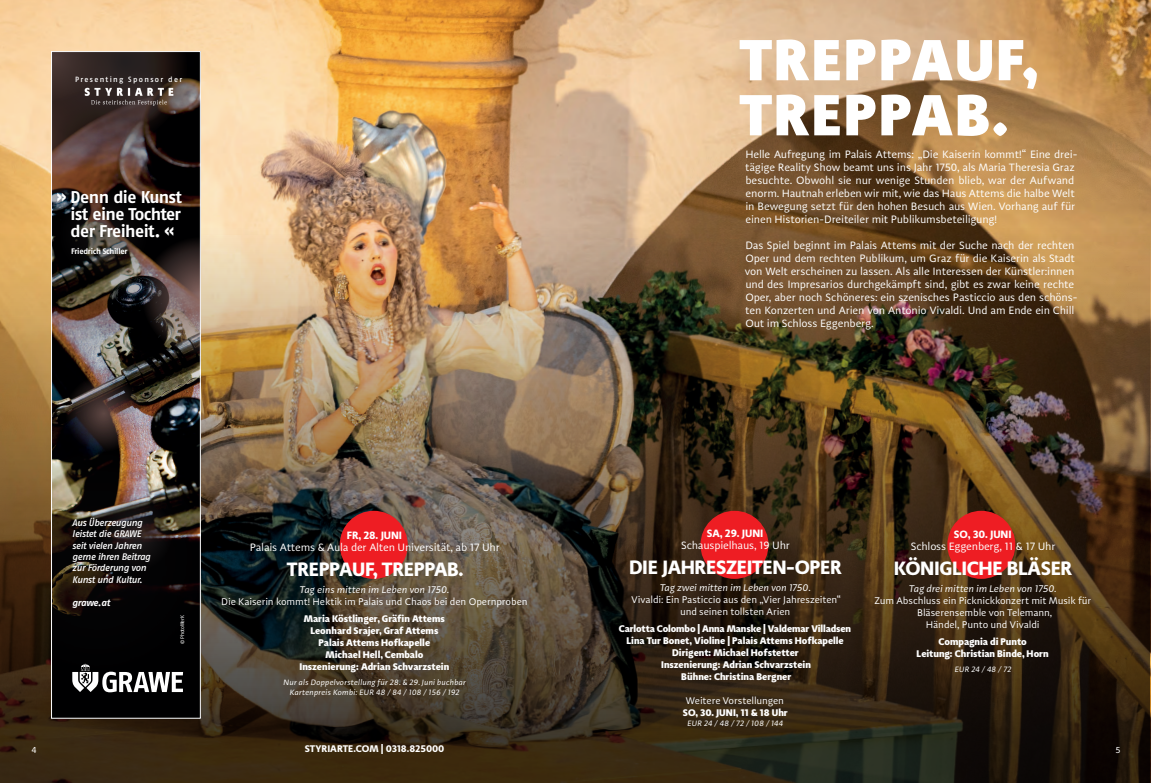
<style>
.page{position:relative;width:1151px;height:783px;background:#fff}
.page>*{position:absolute;margin:0;border:0;box-sizing:border-box;transform-origin:0 0}
.t1{font:800 60px/55px "Adagio Sans";letter-spacing:.04em;color:#fff}
.t2{font:700 20px "Adagio Sans";letter-spacing:-.02em;color:#fff}
.t3{font:700 17px/17px "Fago Pro";letter-spacing:-.03em;color:#fff;text-align:justify}
.t4{font:11px/13px "Adagio Sans";letter-spacing:-.02em;color:#fff}
.t5{font:700 11px "Adagio Sans";letter-spacing:-.01em;color:#fff}
.t6{font:900 10px/12px "Adagio Sans";letter-spacing:-.005em;color:#fff;text-align:center}
.t7{font:10px/12px "Adagio Sans";letter-spacing:-.015em;color:#fff;text-align:center}
.t8{font:italic 10px "Adagio Sans";letter-spacing:-.015em;color:#fff}
.t9{font:700 10px "Adagio Sans";letter-spacing:-.01em;color:#fff}
.t10{font:italic 500 9.5px/11.4px "Fago Pro";letter-spacing:-.035em;color:#fff}
.t11{font:italic 700 9.5px "Fago Pro";letter-spacing:-.04em;color:#fff}
.t12{font:9px "Adagio Sans";color:#fff}
.t13{font:italic 8px/10px "Adagio Sans";letter-spacing:.005em;color:#fff;text-align:center}
.t14{font:700 8px "Fago Pro";letter-spacing:-.035em;color:#fff}
.t15{font:500 7.6px "Fago Pro";letter-spacing:.175em;color:#fff}
.t16{font:5.2px "Fago Pro";letter-spacing:-.04em;color:#fff}
</style>
<div class="page">
<img style="left:0;top:0;width:1151px;height:782px">
<img style="left:0;top:101px;width:1150px;height:681px">
<div style="left:340px;top:510px;width:68px;height:68px;background:#ee1d23;border-radius:50%"></div>
<div style="left:700px;top:510px;width:68px;height:68px;background:#ee1d23;border-radius:50%"></div>
<div style="left:947px;top:510px;width:68px;height:68px;background:#ee1d23;border-radius:50%"></div>
<div style="left:53px;top:692px;width:146px;height:24px;background:#000001"></div>
<img style="left:53px;top:216px;width:146px;height:222px">
<img style="left:53px;top:438px;width:146px;height:254px">
<svg style="left:53px;top:52px;width:154px;height:164px;background:#40312b"></svg>
<svg style="left:199px;top:716px;width:8px;height:8px"></svg>
<div style="left:51px;top:51px;width:150px;height:667px;border:1px solid #fff"></div>
<p class="t15" style="left:75px;top:75px;width:108px">Presenting Sponsor der</p>
<h3 class="t3" style="left:71px;top:189px;width:113px;text-indent:-14px">» Denn die Kunst ist eine Tochter der Freiheit. «</h3>
<p class="t14" style="left:71px;top:246px;width:58px">Friedrich Schiller</p>
<p class="t10" style="left:72px;top:516px;width:80px">Aus Überzeugung leistet die GRAWE seit vielen Jahren gerne ihren Beitrag zur Förderung von<br>Kunst und Kultur.</p>
<p class="t11" style="left:72px;top:596px;width:39px">grawe.at</p>
<p class="t16" style="left:179px;top:644px;width:30px;rotate:-90deg">© PhotoWerK</p>
<p class="t5" style="left:347px;top:527px;width:57px">FR, 28. JUNI</p>
<p class="t4" style="left:250px;top:540px;width:252px">Palais Attems &amp; Aula der Alten Universität, ab 17 Uhr</p>
<h2 class="t2" style="left:287px;top:555px;width:178px">TREPPAUF, TREPPAB.</h2>
<p class="t8" style="left:300px;top:582px;width:151px">Tag eins mitten im Leben von 1750.</p>
<p class="t7" style="left:221px;top:595px;width:308px">Die Kaiserin kommt! Hektik im Palais und Chaos bei den Opernproben</p>
<p class="t6" style="left:299px;top:612px;width:151px">Maria Köstlinger, Gräfin Attems<br>Leonhard Srajer, Graf Attems<br>Palais Attems Hofkapelle<br>Michael Hell, Cembalo<br>Inszenierung: Adrian Schvarzstein</p>
<p class="t13" style="left:284px;top:676px;width:184px">Nur als Doppelvorstellung für 28. &amp; 29. Juni buchbar<br>Kartenpreis Kombi: EUR 48 / 84 / 108 / 156 / 192</p>
<h1 class="t1" style="left:740px;top:33px;width:300px">TREPPAUF,<br>TREPPAB.</h1>
<p class="t4" style="left:745px;top:148px;width:334px">Helle Aufregung im Palais Attems: „Die Kaiserin kommt!“ Eine drei&shy;tägige Reality Show beamt uns ins Jahr 1750, als Maria Theresia Graz besuchte. Obwohl sie nur wenige Stunden blieb, war der Aufwand enorm. Hautnah erleben wir mit, wie das Haus Attems die halbe Welt in Bewegung setzt für den hohen Besuch aus Wien. Vorhang auf für einen Historien-Dreiteiler mit Publikumsbeteiligung!</p>
<p class="t4" style="left:745px;top:239px;width:334px">Das Spiel beginnt im Palais Attems mit der Suche nach der rechten Oper und dem rechten Publikum, um Graz für die Kaiserin als Stadt von Welt erscheinen zu lassen. Als alle Interessen der Künstler:innen und des Impresarios durchgekämpft sind, gibt es zwar keine rechte Oper, aber noch Schöneres: ein szenisches Pasticcio aus den schöns&shy;ten Konzerten und Arien von Antonio Vivaldi. Und am Ende ein Chill Out im Schloss Eggenberg.</p>
<p class="t5" style="left:707px;top:525px;width:58px">SA, 29. JUNI</p>
<p class="t4" style="left:681px;top:538px;width:110px">Schauspielhaus, 19 Uhr</p>
<h2 class="t2" style="left:629px;top:553px;width:214px">DIE JAHRESZEITEN-OPER</h2>
<p class="t8" style="left:660px;top:581px;width:152px">Tag zwei mitten im Leben von 1750.</p>
<p class="t7" style="left:631px;top:593px;width:211px">Vivaldi: Ein Pasticcio aus den „Vier Jahreszeiten“ und seinen tollsten Arien</p>
<p class="t6" style="left:619px;top:622px;width:234px">Carlotta Colombo | Anna Manske | Valdemar Villadsen Lina Tur Bonet, Violine | Palais Attems Hofkapelle Dirigent: Michael Hofstetter<br>Inszenierung: Adrian Schvarzstein<br>Bühne: Christina Bergner</p>
<p class="t7" style="left:686px;top:694px;width:100px">Weitere Vorstellungen</p>
<p class="t6" style="left:683px;top:706px;width:107px">SO, 30. JUNI, 11 &amp; 18 Uhr</p>
<p class="t13" style="left:688px;top:718px;width:97px">EUR 24 / 48 / 72 / 108 / 144</p>
<p class="t5" style="left:954px;top:527px;width:59px">SO, 30. JUNI</p>
<p class="t4" style="left:911px;top:540px;width:146px">Schloss Eggenberg, 11 &amp; 17 Uhr</p>
<h2 class="t2" style="left:894px;top:555px;width:180px">KÖNIGLICHE BLÄSER</h2>
<p class="t8" style="left:910px;top:582px;width:149px">Tag drei mitten im Leben von 1750.</p>
<p class="t7" style="left:874px;top:594px;width:218px">Zum Abschluss ein Picknickkonzert mit Musik für<br>Bläserensemble von Telemann,<br>Händel, Punto und Vivaldi</p>
<p class="t6" style="left:917px;top:636px;width:134px">Compagnia di Punto<br>Leitung: Christian Binde, Horn</p>
<p class="t13" style="left:955px;top:664px;width:58px">EUR 24 / 48 / 72</p>
<p class="t9" style="left:305px;top:741px;width:141px">STYRIARTE.COM | 0318.825000</p>
<p class="t12" style="left:32px;top:744px;width:7px">4</p>
<p class="t12" style="left:1115px;top:744px;width:7px">5</p>
</div>
